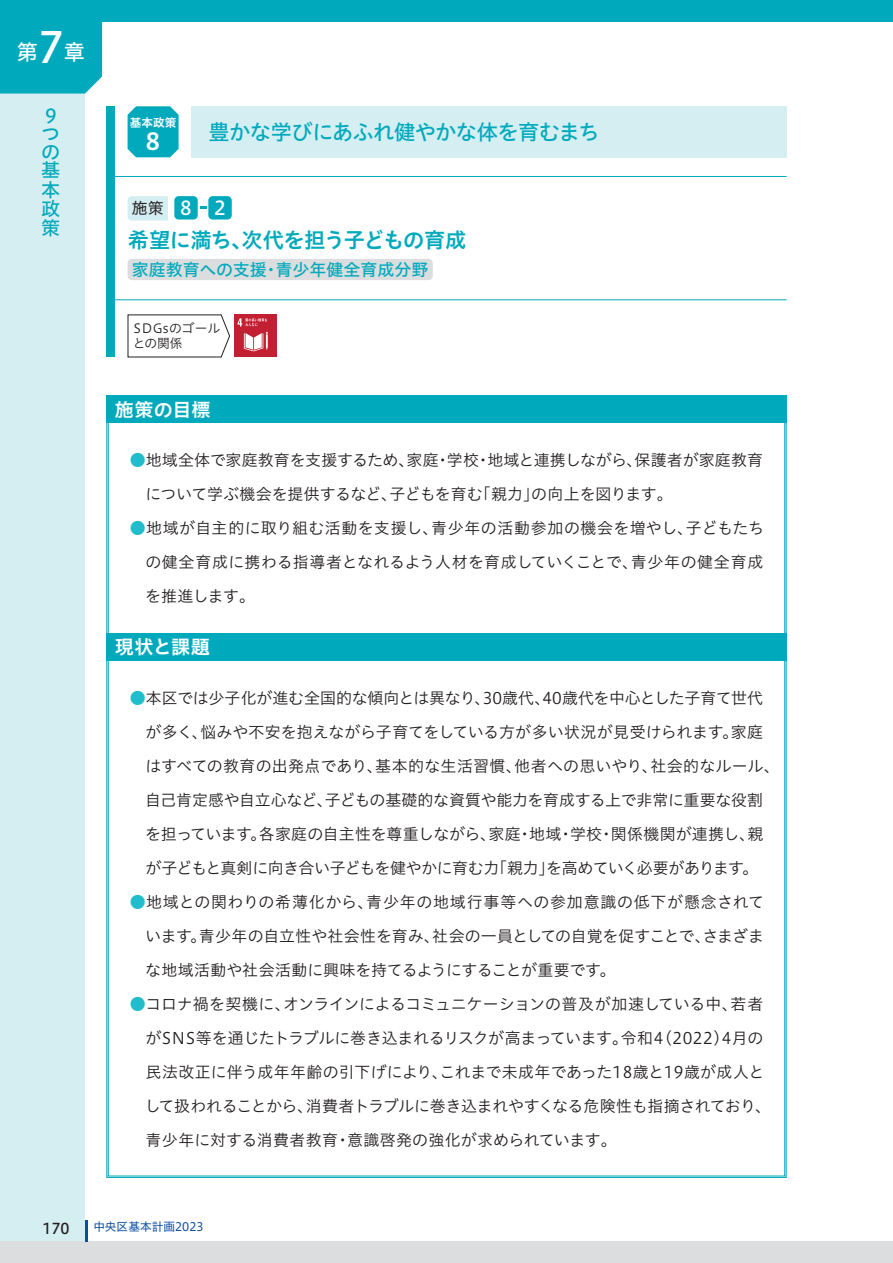
<style>
.page{position:relative;width:893px;height:1263px;background:#fff}
.page>*{position:absolute;margin:0;border:0;box-sizing:border-box;transform-origin:0 0}
.t1{font:23.4px "Hiragino UD Sans Std N W6";color:#fff}
.t2{font:21.3px "Hiragino UD Sans Std N W5";letter-spacing:-.03em;color:#00aabc}
.t3{font:21.3px "Hiragino UD Sans Std N W6";letter-spacing:-.035em;color:#00aabc}
.t4{font:21.3px "Hiragino UD Sans Std N W5";color:#fff}
.t5{font:19.2px "Hiragino UD Sans Std N W6";color:#fff}
.t6{font:19.2px/18.6px "Hiragino UD Sans Std N W5";color:#00aabc}
.t7{font:19.2px "Hiragino UD Sans Std N W5";color:#fff}
.t8{font:16.95px "Hiragino UD Sans Std N W5";color:#00aabc}
.t9{font:15.9px/34px "Hiragino UD Sans Std N W3";letter-spacing:-.01em;color:#231f20;text-align:justify}
.t10{font:15.9px "Hiragino UD Sans Std N W4";color:#231f20}
.t11{font:14.85px "Hiragino UD Sans Std N W5";color:#231f20}
.t12{font:12.75px/14.9px "Hiragino UD Sans Std N W3";letter-spacing:.005em;color:#231f20}
.t13{font:11.7px "Hiragino UD Sans Std N W4";color:#0d4da1}
.t14{font:11.7px "Hiragino UD Sans Std N W6";color:#fff}
.s1{font-size:42.45px}
.s2{font-family:"UD Reimin Pr 6 N";color:#21bdcc}
</style>
<div class="page">
<div style="left:0;top:0;width:85px;height:1263px;background:#d5eef2"></div>
<div style="left:0;top:1242px;width:893px;height:21px;background:#dcdddf"></div>
<hr style="left:85px;top:1220px;width:2px;height:22px;background:#0d4da1">
<div style="left:0;top:0;width:893px;height:21px;background:#00aabc"></div>
<div style="left:0;top:21px;width:102px;height:73px;background:#00aabc"></div>
<hr style="left:115px;top:176px;width:672px;height:1px;background:#00aabc">
<hr style="left:115px;top:300px;width:672px;height:1px;background:#00aabc">
<svg style="left:128px;top:314px;width:102px;height:43px"></svg>
<div style="left:191px;top:106px;width:596px;height:51px;background:#d5eef2"></div>
<svg style="left:200px;top:207px;width:6px;height:2px"></svg>
<svg style="left:128px;top:196px;width:40px;height:25px"></svg>
<div style="left:174px;top:196px;width:24px;height:24px;background:#00aabc;border-radius:4px"></div>
<div style="left:208px;top:196px;width:24px;height:24px;background:#00aabc;border-radius:4px"></div>
<div style="left:106px;top:106px;width:9px;height:251px;background:#00aabc"></div>
<div style="left:106px;top:395px;width:681px;height:28px;background:#00aabc"></div>
<svg style="left:106px;top:423px;width:681px;height:755px"></svg>
<div style="left:234px;top:315px;width:43px;height:42px;background:#c21f32"></div>
<svg style="left:244px;top:332px;width:24px;height:19px"></svg>
<svg style="left:238px;top:318px;width:29px;height:8px"></svg>
<div style="left:128px;top:259px;width:305px;height:21px;background:#dcdddf;border-radius:4px"></div>
<svg style="left:128px;top:106px;width:51px;height:51px;background:#10afc0"></svg>
<h2 class="t4" style="left:17px;top:36px;width:70px">第<span class="s1">7</span>章</h2>
<p class="t6" style="left:41px;top:106px;width:20px">9つの基本政策</p>
<p class="t14" style="left:130px;top:113px;width:48px">基本政策</p>
<h1 class="t1" style="left:146px;top:124px;width:16px">8</h1>
<h2 class="t2" style="left:208px;top:116px;width:393px">豊かな学びにあふれ健やかな体を育むまち</h2>
<p class="t10" style="left:132px;top:196px;width:33px">施策</p>
<p class="t7" style="left:180px;top:193px;width:47px">8 2</p>
<h2 class="t3" style="left:128px;top:223px;width:340px">希望に満ち､次代を担う子どもの育成</h2>
<p class="t8" style="left:132px;top:257px;width:298px">家庭教育への支援･青少年健全育成分野</p>
<p class="t12" style="left:133px;top:320px;width:89px">SDGsのゴールとの関係</p>
<p class="t5" style="left:115px;top:395px;width:97px">施策の目標</p>
<p class="t9" style="left:145px;top:442px;width:619px;text-indent:-16px"><span class="s2">●</span>地域全体で家庭教育を支援するため､家庭･学校･地域と連携しながら､保護者が家庭教育について学ぶ機会を提供するなど､子どもを育む「親力」の向上を図ります｡</p>
<p class="t9" style="left:145px;top:510px;width:620px;text-indent:-15px"><span class="s2">●</span>地域が自主的に取り組む活動を支援し､青少年の活動参加の機会を増やし､子どもたちの健全育成に携わる指導者となれるよう人材を育成していくことで､青少年の健全育成を推進します｡</p>
<p class="t5" style="left:115px;top:632px;width:97px">現状と課題</p>
<p class="t9" style="left:145px;top:680px;width:636px;text-align:left;text-indent:-15px"><span class="s2">●</span>本区では少子化が進む全国的な傾向とは異なり、30歳代、40歳代を中心とした子育て世代が多く、悩みや不安を抱えながら子育てをしている方が多い状況が見受けられます。家庭はすべての教育の出発点であり、基本的な生活習慣、他者への思いやり、社会的なルール、自己肯定感や自立心など、子どもの基礎的な資質や能力を育成する上で非常に重要な役割を担っています。各家庭の自主性を尊重しながら、家庭・地域・学校・関係機関が連携し、親が子どもと真剣に向き合い子どもを健やかに育む力「親力」を高めていく必要があります。</p>
<p class="t9" style="left:145px;top:884px;width:620px;text-indent:-16px"><span class="s2">●</span>地域との関わりの希薄化から、青少年の地域行事等への参加意識の低下が懸念されています。青少年の自立性や社会性を育み、社会の一員としての自覚を促すことで、さまざまな地域活動や社会活動に興味を持てるようにすることが重要です。</p>
<p class="t9" style="left:145px;top:986px;width:621px;text-indent:-15px"><span class="s2">●</span>コロナ禍を契機に､オンラインによるコミュニケーションの普及が加速している中､若者がSNS等を通じたトラブルに巻き込まれるリスクが高まっています｡令和4（2022）4月の民法改正に伴う成年年齢の引下げにより､これまで未成年であった18歳と19歳が成人として扱われることから､消費者トラブルに巻き込まれやすくなる危険性も指摘されており､青少年に対する消費者教育･意識啓発の強化が求められています｡</p>
<p class="t11" style="left:43px;top:1217px;width:29px">170</p>
<p class="t13" style="left:93px;top:1217px;width:112px">中央区基本計画2023</p>
</div>
